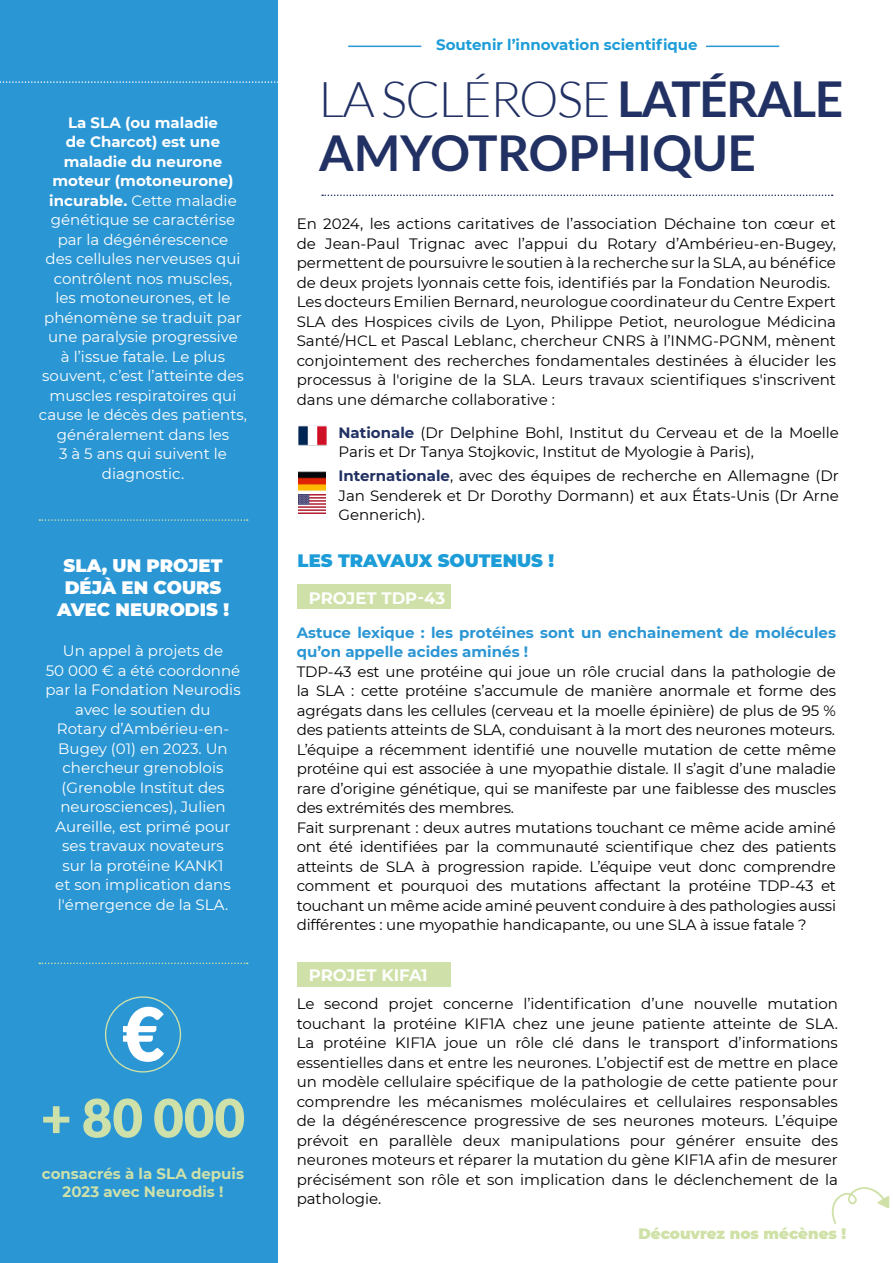
<style>
.page{position:relative;width:893px;height:1263px;background:#fff}
.page>*{position:absolute;margin:0;border:0;box-sizing:border-box;transform-origin:0 0}
.t1{font:900 74.25px "Lato";color:#fff}
.t2{font:900 52.8px "Lato";color:#cee1aa}
.t3{font:700 49.5px/54px "Lato";color:#223163}
.t4{font:900 18px/21.6px "Montserrat";color:#fff;text-align:center}
.t5{font:900 18px "Montserrat";color:#1d9dd8}
.t6{font:700 16.5px "Montserrat";color:#fff}
.t7{font:15px/19.5px "Montserrat";letter-spacing:-.01em;color:#000}
.t8{font:15px/19.5px "Montserrat";color:#fff;text-align:center}
.t9{font:700 15px/19.5px "Montserrat";color:#2b96d4}
.t10{font:700 15px/18px "Montserrat";color:#cee1aa;text-align:center}
.t11{font:700 15px "Montserrat";color:#1d9dd8}
.t12{font:900 15px "Montserrat";color:#cfe1a6}
.s1{font-weight:700}
.s2{font-weight:300}
.s3{font-weight:700;color:#223163}
</style>
<div class="page">
<div style="left:0;top:0;width:278px;height:1263px;background:#2b96d4"></div>
<svg style="left:0;top:81px;width:278px;height:2px"></svg>
<div style="left:105px;top:996px;width:76px;height:76px;border:1px solid #cfe1a8;border-radius:50%"></div>
<svg style="left:322px;top:195px;width:511px;height:1px"></svg>
<svg style="left:39px;top:519px;width:209px;height:2px"></svg>
<div style="left:298px;top:585px;width:153px;height:24px;background:#cfe1a8"></div>
<svg style="left:831px;top:1187px;width:58px;height:37px"></svg>
<div style="left:298px;top:963px;width:153px;height:24px;background:#cfe1a8"></div>
<svg style="left:39px;top:962px;width:209px;height:2px"></svg>
<hr style="left:348px;top:46px;width:73px;height:1px;background:#2b96d4">
<hr style="left:706px;top:46px;width:73px;height:1px;background:#2b96d4">
<img style="left:298px;top:425px;width:29px;height:21px">
<img style="left:298px;top:471px;width:28px;height:42px">
<p class="t8" style="left:39px;top:112px;width:210px"><span class="s1">La SLA (ou maladie<br>de Charcot) est une maladie du neurone moteur (motoneurone) incurable.</span> Cette maladie génétique se caractérise par la dégénérescence<br>des cellules nerveuses qui contrôlent nos muscles,<br>les motoneurones, et le phénomène se traduit par une paralysie progressive<br>à l’issue fatale. Le plus souvent, c’est l’atteinte des muscles respiratoires qui cause le décès des patients, généralement dans les<br>3 à 5 ans qui suivent le diagnostic.</p>
<p class="t4" style="left:57px;top:554px;width:173px">SLA, UN PROJET<br>DÉJÀ EN COURS<br>AVEC NEURODIS !</p>
<p class="t8" style="left:45px;top:641px;width:197px">Un appel à projets de<br>50 000 € a été coordonné par la Fondation Neurodis avec le soutien du<br>Rotary d’Ambérieu-en-<br>Bugey (01) en 2023. Un chercheur grenoblois (Grenoble Institut des neurosciences), Julien<br>Aureille, est primé pour ses travaux novateurs<br>sur la protéine KANK1<br>et son implication dans l'émergence de la SLA.</p>
<h1 class="t1" style="left:121px;top:991px;width:45px">€</h1>
<h2 class="t2" style="left:41px;top:1087px;width:206px">+ 80 000</h2>
<p class="t10" style="left:42px;top:1163px;width:204px">consacrés à la SLA depuis<br>2023 avec Neurodis !</p>
<p class="t11" style="left:436px;top:34px;width:263px">Soutenir l’innovation scientifique</p>
<h3 class="t3" style="left:319px;top:71px;width:526px"><span class="s2">LA SCLÉROSE</span> LATÉRALE<br>AMYOTROPHIQUE</h3>
<p class="t7" style="left:297px;top:213px;width:541px">En 2024, les actions caritatives de l’association Déchaine ton cœur et de Jean-Paul Trignac avec l’appui du Rotary d’Ambérieu-en-Bugey, permettent de poursuivre le soutien à la recherche sur la SLA, au bénéfice de deux projets lyonnais cette fois, identifiés par la Fondation Neurodis.<br>Les docteurs Emilien Bernard, neurologue coordinateur du Centre Expert SLA des Hospices civils de Lyon, Philippe Petiot, neurologue Médicina Santé/HCL et Pascal Leblanc, chercheur CNRS à l’INMG-PGNM, mènent conjointement des recherches fondamentales destinées à élucider les processus à l'origine de la SLA. Leurs travaux scientifiques s'inscrivent dans une démarche collaborative :</p>
<p class="t7" style="left:338px;top:422px;width:502px"><span class="s3">Nationale</span> (Dr Delphine Bohl, Institut du Cerveau et de la Moelle<br>Paris et Dr Tanya Stojkovic, Institut de Myologie à Paris),</p>
<p class="t7" style="left:338px;top:465px;width:502px;text-align:justify"><span class="s3">Internationale</span>, avec des équipes de recherche en Allemagne (Dr Jan Senderek et Dr Dorothy Dormann) et aux États-Unis (Dr Arne Gennerich).</p>
<p class="t5" style="left:298px;top:547px;width:258px">LES TRAVAUX SOUTENUS !</p>
<p class="t6" style="left:309px;top:586px;width:138px">PROJET TDP-43</p>
<p class="t9" style="left:297px;top:622px;width:541px">Astuce lexique : les protéines sont un enchainement de molécules qu’on appelle acides aminés !</p>
<p class="t7" style="left:297px;top:661px;width:541px">TDP-43 est une protéine qui joue un rôle crucial dans la pathologie de la SLA : cette protéine s’accumule de manière anormale et forme des agrégats dans les cellules (cerveau et la moelle épinière) de plus de 95 % des patients atteints de SLA, conduisant à la mort des neurones moteurs.<br>L’équipe a récemment identifié une nouvelle mutation de cette même protéine qui est associée à une myopathie distale. Il s’agit d’une maladie rare d’origine génétique, qui se manifeste par une faiblesse des muscles des extrémités des membres.<br>Fait surprenant : deux autres mutations touchant ce même acide aminé ont été identifiées par la communauté scientifique chez des patients atteints de SLA à progression rapide. L’équipe veut donc comprendre comment et pourquoi des mutations affectant la protéine TDP-43 et touchant un même acide aminé peuvent conduire à des pathologies aussi différentes : une myopathie handicapante, ou une SLA à issue fatale ?</p>
<p class="t6" style="left:309px;top:963px;width:120px">PROJET KIFA1</p>
<p class="t7" style="left:297px;top:993px;width:543px;text-align:justify">Le second projet concerne l’identification d’une nouvelle mutation touchant la protéine KIF1A chez une jeune patiente atteinte de SLA.<br>La protéine KIF1A joue un rôle clé dans le transport d’informations essentielles dans et entre les neurones. L’objectif est de mettre en place un modèle cellulaire spécifique de la pathologie de cette patiente pour comprendre les mécanismes moléculaires et cellulaires responsables de la dégénérescence progressive de ses neurones moteurs. L’équipe prévoit en parallèle deux manipulations pour générer ensuite des neurones moteurs et réparer la mutation du gène KIF1A afin de mesurer précisément son rôle et son implication dans le déclenchement de la pathologie.</p>
<p class="t12" style="left:638px;top:1222px;width:209px">Découvrez nos mécènes !</p>
</div>
